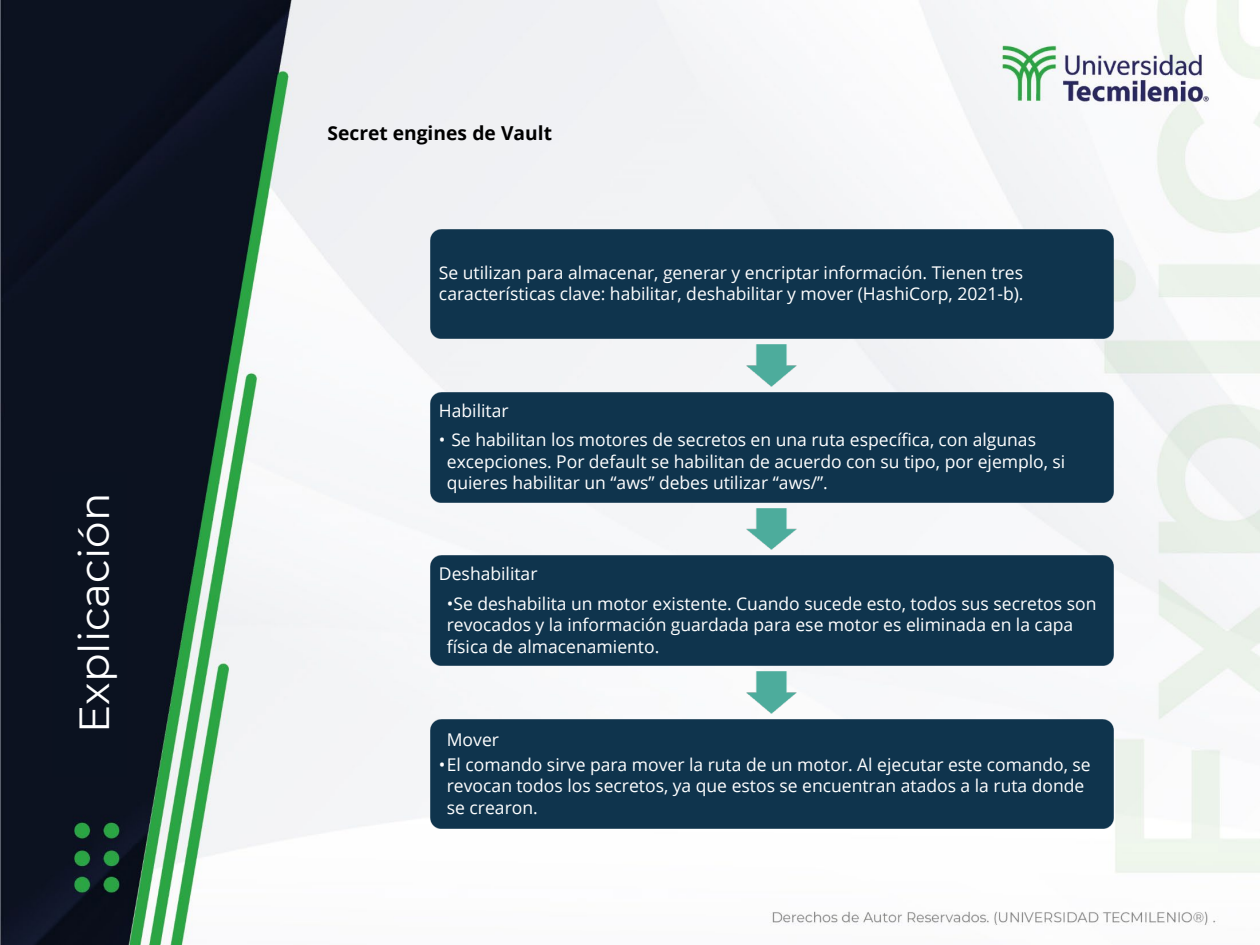
<style>
.page{position:relative;width:1260px;height:945px;background:#fff}
.page>*{position:absolute;margin:0;border:0;box-sizing:border-box;transform-origin:0 0}
.t1{font:42px "Montserrat";color:#fff}
.t2{font:700 19.25px "Open Sans";color:#000}
.t3{font:17.5px/21.5px "Open Sans";color:#fff}
</style>
<div class="page">
<img style="left:0;top:0;width:1260px;height:945px">
<div style="left:52px;top:472px;width:75px;height:305px;background:#0b1220"></div>
<div style="left:430px;top:229px;width:683px;height:110px;background:#0f344d"></div>
<img style="left:747px;top:345px;width:50px;height:41px">
<div style="left:430px;top:393px;width:683px;height:109px;background:#0f344d"></div>
<img style="left:747px;top:508px;width:50px;height:42px">
<div style="left:430px;top:556px;width:683px;height:109px;background:#0f344d"></div>
<img style="left:747px;top:672px;width:50px;height:41px">
<div style="left:430px;top:719px;width:683px;height:110px;background:#0f344d"></div>
<h1 class="t1" style="left:65px;top:733px;width:241px;rotate:-90deg">Explicación</h1>
<p class="t2" style="left:328px;top:119px;width:226px">Secret engines de Vault</p>
<p class="t3" style="left:439px;top:261px;width:586px">Se utilizan para almacenar, generar y encriptar información. Tienen tres características clave: habilitar, deshabilitar y mover (HashiCorp, 2021-b).</p>
<p class="t3" style="left:439px;top:399px;width:71px">Habilitar</p>
<p class="t3" style="left:447px;top:429px;width:620px;text-indent:-8px">• Se habilitan los motores de secretos en una ruta específica, con algunas excepciones. Por default se habilitan de acuerdo con su tipo, por ejemplo, si quieres habilitar un “aws” debes utilizar “aws/”.</p>
<p class="t3" style="left:439px;top:562px;width:100px">Deshabilitar</p>
<p class="t3" style="left:447px;top:592px;width:651px">•Se deshabilita un motor existente. Cuando sucede esto, todos sus secretos son revocados y la información guardada para ese motor es eliminada en la capa física de almacenamiento.</p>
<p class="t3" style="left:447px;top:728px;width:54px">Mover</p>
<p class="t3" style="left:447px;top:753px;width:645px;text-indent:-8px">•El comando sirve para mover la ruta de un motor. Al ejecutar este comando, se revocan todos los secretos, ya que estos se encuentran atados a la ruta donde se crearon.</p>
</div>
